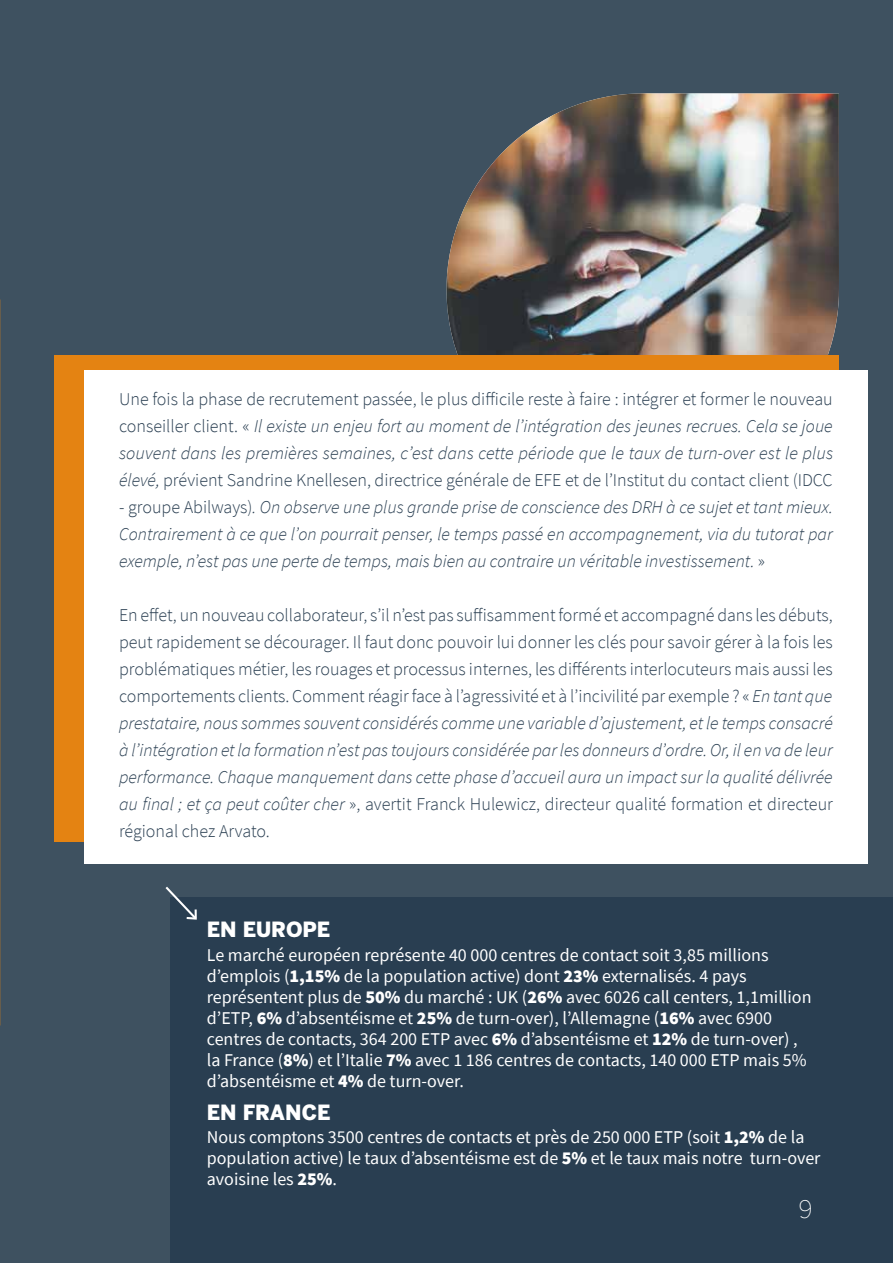
<style>
.page{position:relative;width:893px;height:1263px;background:#3e5160}
.page>*{position:absolute;margin:0;border:0;box-sizing:border-box;transform-origin:0 0}
.t1{font:200 24px "Benton Sans";color:#fff;scale:.95 1}
.t2{font:900 20.85px "Benton Sans";color:#fff}
.t3{font:300 18px/27px "Source Sans Pro";color:#293e51;text-align:justify}
.t4{font:18px/21px "Source Sans Pro";color:#fff}
.t5{font:italic 300 18px/27px "Source Sans Pro";color:#293e51;text-align:justify}
.s1{font-style:italic}
.s2{font-style:normal}
.s3{font-weight:900}
</style>
<div class="page">
<img style="left:446px;top:93px;width:393px;height:263px">
<div style="left:170px;top:897px;width:723px;height:366px;background:#293e51"></div>
<svg style="left:165px;top:886px;width:32px;height:34px"></svg>
<div style="left:54px;top:356px;width:785px;height:486px;background:#e48312"></div>
<div style="left:84px;top:370px;width:783px;height:493px;background:#fff"></div>
<p class="t3" style="left:119px;top:385px;width:715px">Une fois la phase de recrutement passée, le plus difficile reste à faire : intégrer et former le nouveau conseiller client. « <span class="s1">Il existe un enjeu fort au moment de l’intégration des jeunes recrues. Cela se joue souvent dans les premières semaines, c’est dans cette période que le taux de turn-over est le plus élevé,</span> prévient Sandrine Knellesen, directrice générale de EFE et de l’Institut du contact client (IDCC</p>
<p class="t5" style="left:119px;top:493px;width:715px"><span class="s2">- groupe Abilways)</span>. On observe une plus grande prise de conscience des DRH à ce sujet et tant mieux.<br>Contrairement à ce que l’on pourrait penser, le temps passé en accompagnement, via du tutorat par exemple, n’est pas une perte de temps, mais bien au contraire un véritable investissement. <span class="s2">»</span></p>
<p class="t3" style="left:119px;top:601px;width:715px">En effet, un nouveau collaborateur, s’il n’est pas suffisamment formé et accompagné dans les débuts, peut rapidement se décourager. Il faut donc pouvoir lui donner les clés pour savoir gérer à la fois les problématiques métier, les rouages et processus internes, les différents interlocuteurs mais aussi les comportements clients. Comment réagir face à l’agressivité et à l’incivilité par exemple ? « <span class="s1">En tant que prestataire, nous sommes souvent considérés comme une variable d’ajustement, et le temps consacré à l’intégration et la formation n’est pas toujours considérée par les donneurs d’ordre. Or, il en va de leur performance. Chaque manquement dans cette phase d’accueil aura un impact sur la qualité délivrée au final ; et ça peut coûter cher</span> », avertit Franck Hulewicz, directeur qualité formation et directeur régional chez Arvato.</p>
<p class="t2" style="left:207px;top:917px;width:125px">EN EUROPE</p>
<p class="t4" style="left:207px;top:944px;width:606px">Le marché européen représente 40 000 centres de contact soit 3,85 millions d’emplois (<span class="s3">1,15%</span> de la population active) dont <span class="s3">23%</span> externalisés. 4 pays représentent plus de <span class="s3">50%</span> du marché : UK (<span class="s3">26%</span> avec 6026 call centers, 1,1million d’ETP, <span class="s3">6%</span> d’absentéisme et <span class="s3">25%</span> de turn-over), l’Allemagne (<span class="s3">16%</span> avec 6900 centres de contacts, 364 200 ETP avec <span class="s3">6%</span> d’absentéisme et <span class="s3">12%</span> de turn-over) , la France (<span class="s3">8%</span>) et l’Italie <span class="s3">7%</span> avec 1 186 centres de contacts, 140 000 ETP mais 5% d’absentéisme et <span class="s3">4%</span> de turn-over.</p>
<p class="t2" style="left:207px;top:1100px;width:125px">EN FRANCE</p>
<p class="t4" style="left:207px;top:1126px;width:615px">Nous comptons 3500 centres de contacts et près de 250 000 ETP (soit <span class="s3">1,2%</span> de la population active) le taux d’absentéisme est de <span class="s3">5%</span> et le taux mais notre turn-over avoisine les <span class="s3">25%</span>.</p>
<h1 class="t1" style="left:799px;top:1195px;width:16px">9</h1>
</div>
